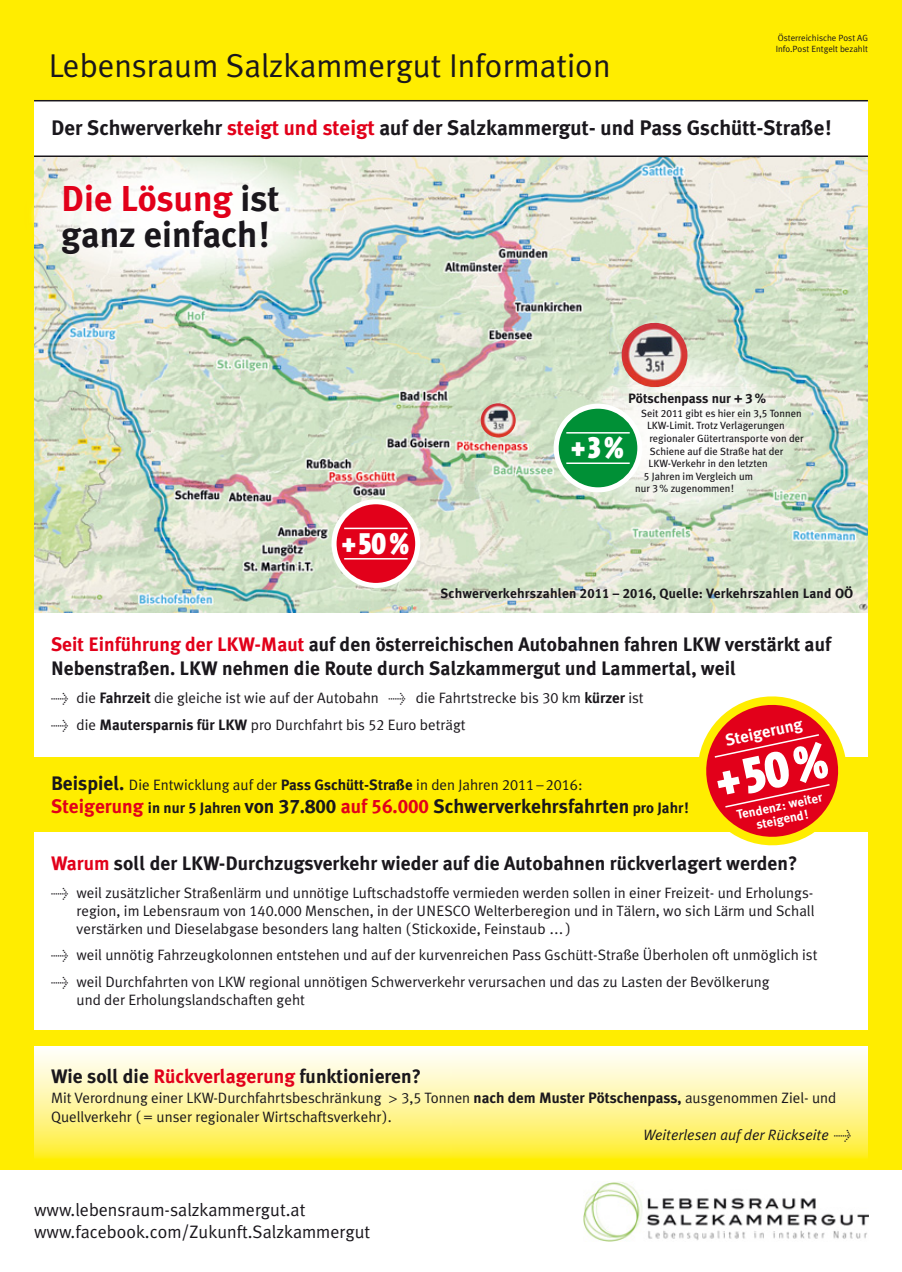
<style>
.page{position:relative;width:902px;height:1272px;background:#fff}
.page>*{position:absolute;margin:0;border:0;box-sizing:border-box;transform-origin:0 0}
.t1{font:900 51.6px "The Sans Cd LF9";color:#fff}
.t2{font:700 36px/36px "Meta Plus";color:#1a171c}
.t3{font:33px "Meta Plus Normal";color:#1a171c}
.t4{font:900 30.75px "The Sans Cd LF9";color:#fff}
.t5{font:700 21px "Meta Plus";color:#1a171c}
.t6{font:700 19.5px/23.4px "Meta Plus";color:#1a171c}
.t7{font:18px/21.6px "Meta Plus Normal";color:#1a171c}
.t8{font:700 16.5px "Meta Plus";color:#fff}
.t9{font:15px/18px "Meta Plus Normal";color:#1a171c}
.t10{font:italic 15px "Meta Plus Normal";color:#1a171c}
.t11{font:700 13.5px "Meta Plus";letter-spacing:.015em;color:#1a171c}
.t12{font:700 12.9px/13.5px "Meta Plus";color:#fff;text-align:center}
.t13{font:10.5px "Meta Plus";color:#1a171c}
.t14{font:9px/10.8px "Meta Plus Normal";color:#1a171c}
.s1{color:#e2001a}
.s2{font-family:"Meta Plus Bold Caps";font-weight:400}
.s3{font-family:"Meta Plus Book Caps"}
.s4{font-family:"Meta Plus";font-weight:700}
.s5{font-family:"Meta Plus Normal Caps"}
.s6{font-family:"Meta Plus";font-weight:700;font-size:19.5px}
.s7{font-size:15px}
.s8{font-family:"Meta Plus Bold Caps";font-weight:400;font-size:15px}
.s9{font-family:"Meta Plus Bold Caps";font-weight:400;color:#e2001a}
.s10{font-family:"Helvetica";font-weight:300}
</style>
<div class="page">
<div style="left:0;top:0;width:901px;height:1169px;background:#ffed00"></div>
<img style="left:34px;top:1046px;width:833px;height:124px">
<div style="left:34px;top:101px;width:833px;height:55px;background:#fff"></div>
<div style="left:34px;top:832px;width:833px;height:197px;background:#fff"></div>
<img style="left:583px;top:1181px;width:285px;height:60px">
<hr style="left:34px;top:100px;width:833px;height:1px;background:#1a171c">
<img style="left:34px;top:157px;width:833px;height:456px">
<div style="left:331px;top:499px;width:89px;height:89px;background:#fff;border-radius:50%"></div>
<div style="left:336px;top:504px;width:79px;height:79px;background:#e2001a;border-radius:50%"></div>
<hr style="left:344px;top:527px;width:63px;height:2px;background:#fff">
<hr style="left:344px;top:558px;width:63px;height:1px;background:#fff">
<img style="left:577px;top:345px;width:201px;height:159px">
<img style="left:339px;top:157px;width:5px;height:126px">
<img style="left:31px;top:204px;width:3px;height:22px">
<img style="left:34px;top:157px;width:305px;height:126px">
<img style="left:612px;top:386px;width:184px;height:142px">
<svg style="left:553px;top:403px;width:89px;height:89px"></svg>
<div style="left:558px;top:409px;width:79px;height:78px;background:#009036;border-radius:50%"></div>
<hr style="left:566px;top:432px;width:63px;height:1px;background:#fff">
<hr style="left:566px;top:462px;width:63px;height:2px;background:#fff">
<div style="left:34px;top:613px;width:833px;height:143px;background:#fff"></div>
<svg style="left:690px;top:696px;width:163px;height:150px"></svg>
<img style="left:621px;top:323px;width:66px;height:64px;border-radius:50%">
<img style="left:480px;top:403px;width:35px;height:34px;border-radius:50%">
<hr style="left:34px;top:155px;width:833px;height:2px;background:#1a171c">
<h3 class="t3" style="left:49px;top:53px;width:563px">Lebensraum Salzkammergut Information</h3>
<p class="t14" style="left:775px;top:33px;width:94px">Österreichische Post AG<br>Info.Post Entgelt bezahlt</p>
<h3 class="t5" style="left:51px;top:119px;width:782px">Der Schwerverkehr <span class="s1">steigt und steigt</span> auf der Salzkammergut- und Pass Gschütt-Straße!</h3>
<h2 class="t2" style="left:61px;top:182px;width:220px"><span class="s1">Die Lösung</span> ist ganz einfach!</h2>
<h3 class="t4" style="left:342px;top:527px;width:69px">+50%</h3>
<p class="t11" style="left:628px;top:393px;width:139px">Pötschenpass nur + <span class="s2">3</span> %</p>
<p class="t13" style="left:641px;top:408px;width:162px">Seit <span class="s3">2011</span> gibt es hier ein <span class="s3">3,5</span> Tonnen</p>
<p class="t13" style="left:647px;top:421px;width:139px">LK W-Limit. Trotz Verlagerungen</p>
<p class="t13" style="left:649px;top:434px;width:156px">regionaler Gütertransporte von der</p>
<p class="t13" style="left:649px;top:446px;width:135px">Schiene auf die Straße hat der</p>
<p class="t13" style="left:648px;top:459px;width:121px">LKW-Verkehr in den letzten</p>
<p class="t13" style="left:644px;top:471px;width:110px"><span class="s3">5</span> Jahren im Vergleich um</p>
<p class="t13" style="left:635px;top:484px;width:100px">nur <span class="s3">3</span> % zugenommen!</p>
<h3 class="t4" style="left:571px;top:431px;width:54px">+3%</h3>
<p class="t11" style="left:440px;top:587px;width:414px">Schwerverkehrszahlen <span class="s2">2011 – 2016</span>, Quelle: Verkehrszahlen Land OÖ</p>
<h3 class="t6" style="left:51px;top:633px;width:781px"><span class="s1">Seit Einführung der LKW-Maut</span> auf den österreichischen Autobahnen fahren LKW verstärkt auf<br>Nebenstraßen. LKW nehmen die Route durch Salzkammergut und Lammertal, weil</h3>
<p class="t9" style="left:51px;top:685px;width:594px;line-height:26.5px">&gt; die <span class="s4">Fahrzeit</span> die gleiche ist wie auf der Autobahn &gt; die Fahrtstrecke bis <span class="s5">30</span> km <span class="s4">kürzer</span> ist &gt; die <span class="s4">Mautersparnis für LKW</span> pro Durchfahrt bis <span class="s5">52</span> Euro beträgt</p>
<h1 class="t1" style="left:711px;top:755px;width:114px;rotate:-12deg">+50%</h1>
<p class="t8" style="left:724px;top:733px;width:80px;rotate:-12deg">Steigerung</p>
<p class="t9" style="left:51px;top:776px;width:533px"><span class="s6">Beispiel.</span> Die Entwicklung auf der <span class="s4">Pass Gschütt-Straße</span> in den Jahren <span class="s5">2011 – 2016:</span></p>
<h3 class="t6" style="left:51px;top:795px;width:639px"><span class="s1">Steigerung</span> <span class="s7">in nur</span> <span class="s8">5</span> <span class="s7">Jahren</span> von <span class="s2">37.800</span> <span class="s1">auf</span> <span class="s9">56.000</span> Schwerverkehrsfahrten <span class="s7">pro Jahr!</span></h3>
<p class="t12" style="left:735px;top:809px;width:89px;rotate:-12deg">Tendenz: weiter steigend!</p>
<h3 class="t6" style="left:51px;top:851px;width:747px"><span class="s1">Warum</span> soll der LKW-Durchzugsverkehr wieder auf die Autobahnen rückverlagert werden?</h3>
<p class="t9" style="left:77px;top:884px;width:739px;text-align:justify;text-indent:-26px">&gt; weil zusätzlicher Straßenlärm und unnötige Luftschadstoffe vermieden werden sollen in einer Freizeit- und Erholungs&shy;region, im Lebensraum von <span class="s5">140.000</span> Menschen, in der UNESCO Welterberegion und in Tälern, wo sich Lärm und Schall verstärken und Dieselabgase besonders lang halten (Stickoxide, Feinstaub ... )</p>
<p class="t9" style="left:51px;top:942px;width:767px;line-height:26.5px">&gt; weil unnötig Fahrzeugkolonnen entstehen und auf der kurvenreichen Pass Gschütt-Straße Überholen oft unmöglich ist &gt; weil Durchfahrten von LKW regional unnötigen Schwerverkehr verursachen und das zu Lasten der Bevölkerung</p>
<p class="t9" style="left:77px;top:991px;width:230px">und der Erholungslandschaften geht</p>
<h3 class="t6" style="left:51px;top:1065px;width:372px">Wie soll die <span class="s1">Rückverlagerung</span> funktionieren?</h3>
<p class="t9" style="left:51px;top:1089px;width:786px;line-height:19px">Mit Verordnung einer LKW-Durchfahrtsbeschränkung <span class="s10">&gt;</span> <span class="s5">3,5</span> Tonnen <span class="s4">nach dem Muster Pötschenpass,</span> ausgenommen Ziel- und<br>Quellverkehr ( = unser regionaler Wirtschaftsverkehr).</p>
<p class="t10" style="left:643px;top:1125px;width:209px">Weiterlesen auf der Rückseite &gt;</p>
<p class="t7" style="left:34px;top:1200px;width:338px">www.lebensraum-salzkammergut.at www.facebook.com/Zukunft.Salzkammergut</p>
</div>
